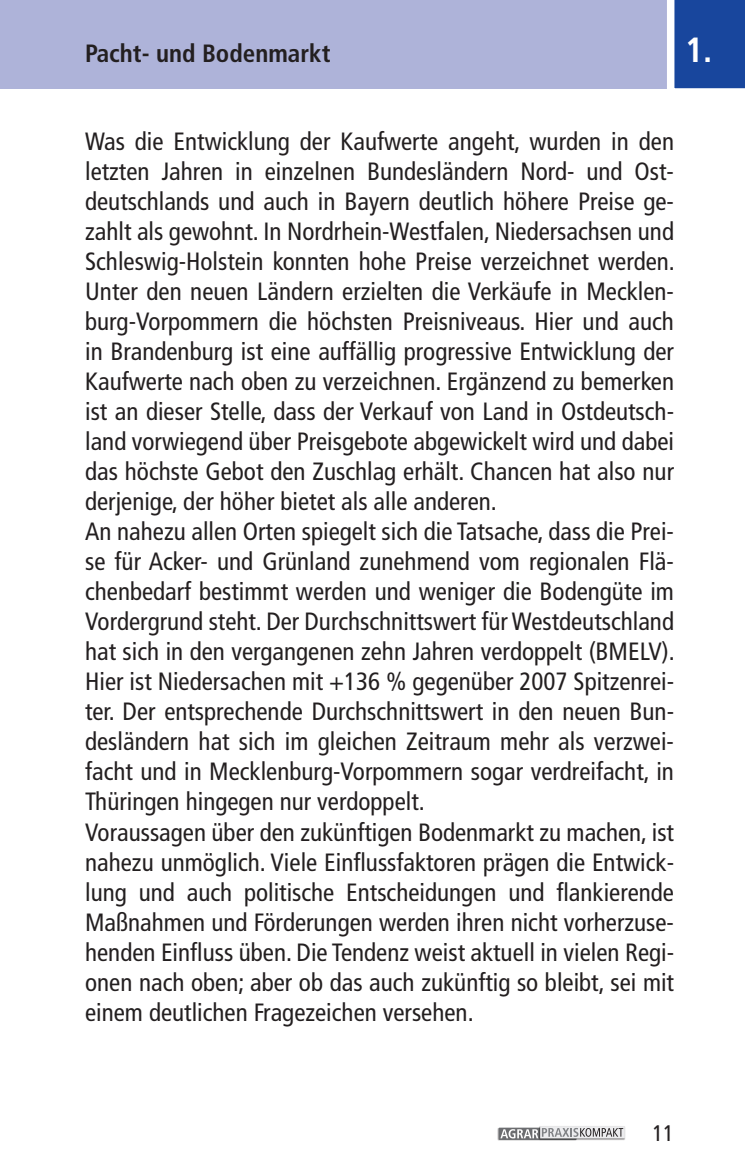
<style>
.page{position:relative;width:745px;height:1170px;background:#fff}
.page>*{position:absolute;margin:0;border:0;box-sizing:border-box;transform-origin:0 0}
.t1{font:700 condensed 35px "Frutiger LT Std";color:#fff}
.t2{font:condensed 25px/30px "Frutiger LT Std";color:#231f20}
.t3{font:700 condensed 25px "Frutiger LT Std";color:#231f20}
.t4{font:condensed 22.5px "Frutiger LT Std";color:#231f20}
</style>
<div class="page">
<div style="left:0;top:0;width:744px;height:88px;background:#aeb3d9"></div>
<svg style="left:662px;top:0;width:82px;height:89px;background:#375eaa"></svg>
<img style="left:497px;top:1128px;width:41px;height:12px">
<div style="left:498px;top:1127px;width:78px;height:12px;background:#6c6d70"></div>
<img style="left:538px;top:1126px;width:87px;height:14px">
<div style="left:539px;top:1125px;width:85px;height:13px;background:#e7e7e8"></div>
<svg style="left:500px;top:1127px;width:122px;height:11px"></svg>
<p class="t3" style="left:85px;top:39px;width:247px">Pacht- und Bodenmarkt</p>
<h1 class="t1" style="left:684px;top:29px;width:29px">1.</h1>
<p class="t2" style="left:85px;top:127px;width:591px">Was die Entwicklung der Kaufwerte angeht, wurden in den letzten Jahren in einzelnen Bundesländern Nord- und Ost&shy;deutschlands und auch in Bayern deutlich höhere Preise ge&shy;zahlt als gewohnt. In Nordrhein-Westfalen, Niedersachsen und Schleswig-Holstein konnten hohe Preise verzeichnet werden.<br>Unter den neuen Ländern erzielten die Verkäufe in Mecklen&shy;burg-Vorpommern die höchsten Preisniveaus. Hier und auch in Brandenburg ist eine auffällig progressive Entwicklung der Kaufwerte nach oben zu verzeichnen. Ergänzend zu bemerken ist an dieser Stelle, dass der Verkauf von Land in Ostdeutsch&shy;land vorwiegend über Preisgebote abgewickelt wird und dabei das höchste Gebot den Zuschlag erhält. Chancen hat also nur derjenige, der höher bietet als alle anderen.<br>An nahezu allen Orten spiegelt sich die Tatsache, dass die Prei&shy;se für Acker- und Grünland zunehmend vom regionalen Flä&shy;chenbedarf bestimmt werden und weniger die Bodengüte im Vordergrund steht. Der Durchschnittswert für Westdeutschland hat sich in den vergangenen zehn Jahren verdoppelt (BMELV).<br>Hier ist Niedersachen mit +136 % gegenüber 2007 Spitzenrei&shy;ter. Der entsprechende Durchschnittswert in den neuen Bun&shy;desländern hat sich im gleichen Zeitraum mehr als verzwei&shy;facht und in Mecklenburg-Vorpommern sogar verdreifacht, in Thüringen hingegen nur verdoppelt.<br>Voraussagen über den zukünftigen Bodenmarkt zu machen, ist nahezu unmöglich. Viele Einflussfaktoren prägen die Entwick&shy;lung und auch politische Entscheidungen und flankierende Maßnahmen und Förderungen werden ihren nicht vorherzuse&shy;henden Einfluss üben. Die Tendenz weist aktuell in vielen Regi&shy;onen nach oben; aber ob das auch zukünftig so bleibt, sei mit einem deutlichen Fragezeichen versehen.</p>
<p class="t4" style="left:652px;top:1119px;width:23px">11</p>
</div>
